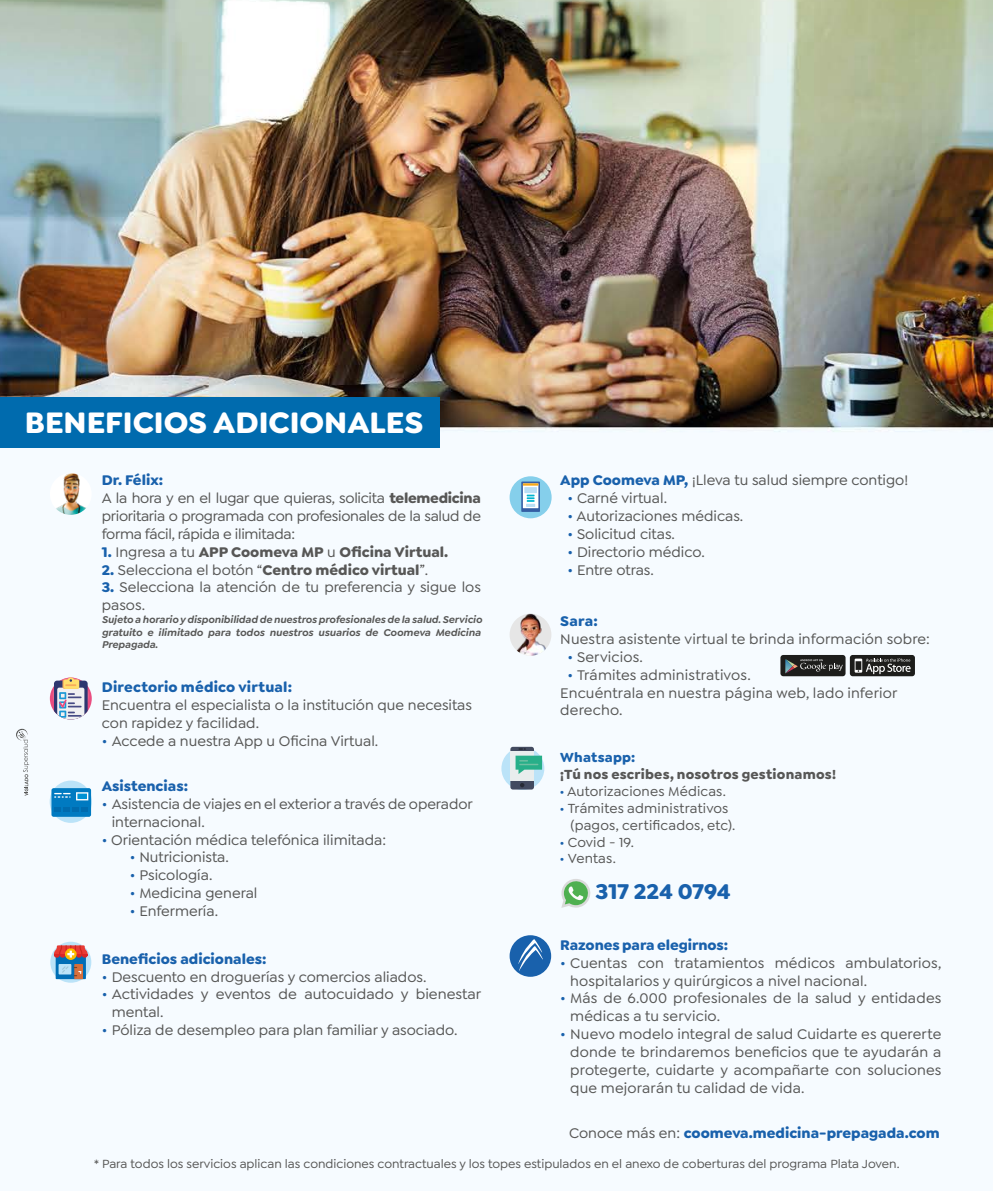
<style>
.page{position:relative;width:993px;height:1191px;background:#fff}
.page>*{position:absolute;margin:0;border:0;box-sizing:border-box;transform-origin:0 0}
.t1{font:700 31.5px "Goldplay";color:#fff}
.t2{font:700 22.75px "Goldplay";letter-spacing:-.005em;color:#1961ac}
.t3{font:500 14.88px/17.8px "Goldplay";color:#575756}
.t4{font:500 14.88px/17.8px "Goldplay";letter-spacing:-.02em;color:#575756}
.t5{font:700 14.88px "Goldplay";color:#1961ac}
.t6{font:700 14.88px "Goldplay";color:#575756}
.t7{font:500 14px/16.8px "Goldplay";letter-spacing:.01em;color:#575756}
.t8{font:700 14px "Goldplay";letter-spacing:.015em;color:#575756}
.t9{font:700 14px "Goldplay";letter-spacing:.015em;color:#1961ac}
.t10{font:500 12.6px "Goldplay";color:#575756}
.t11{font:italic 600 10.5px/12.6px "Goldplay";color:#575756}
.s1{font-weight:700;color:#1961ac}
.s2{font-weight:700}
.s3{color:#1961ac}
.s4{font-weight:500}
.s5{font-family:"Myriad Pro";font-weight:400;color:#1961ac}
.s6{font-weight:500;color:#575756}
</style>
<div class="page">
<img style="left:0;top:0;width:993px;height:983px">
<svg style="left:16px;top:728px;width:13px;height:67px"></svg>
<div style="left:50px;top:780px;width:42px;height:43px;background:#bbe3f8;border-radius:50%"></div>
<div style="left:51px;top:788px;width:40px;height:29px;background:#007ac1;border-radius:2px"></div>
<svg style="left:54px;top:792px;width:34px;height:8px"></svg>
<svg style="left:55px;top:808px;width:33px;height:4px"></svg>
<svg style="left:50px;top:941px;width:41px;height:41px"></svg>
<svg style="left:54px;top:945px;width:34px;height:34px"></svg>
<svg style="left:50px;top:677px;width:42px;height:42px"></svg>
<img style="left:50px;top:473px;width:42px;height:42px">
<div style="left:509px;top:476px;width:42px;height:42px;background:#85cfeb;border-radius:50%"></div>
<svg style="left:521px;top:481px;width:19px;height:31px"></svg>
<svg style="left:523px;top:483px;width:15px;height:25px"></svg>
<svg style="left:523px;top:483px;width:15px;height:2px"></svg>
<div style="left:524px;top:487px;width:13px;height:6px;background:#b9def5"></div>
<svg style="left:526px;top:494px;width:9px;height:13px"></svg>
<div style="left:850px;top:655px;width:65px;height:21px;background:#1d1d1b;border-radius:3px"></div>
<svg style="left:854px;top:658px;width:56px;height:16px"></svg>
<div style="left:780px;top:655px;width:65px;height:21px;background:#1d1d1b;border-radius:3px"></div>
<svg style="left:785px;top:659px;width:57px;height:14px"></svg>
<div style="left:0;top:397px;width:439px;height:51px;background:#006bae"></div>
<div style="left:509px;top:935px;width:42px;height:41px;background:#1961ac;border-radius:50%"></div>
<svg style="left:518px;top:939px;width:25px;height:31px"></svg>
<svg style="left:509px;top:613px;width:42px;height:42px"></svg>
<img style="left:510px;top:613px;width:40px;height:42px">
<div style="left:501px;top:747px;width:43px;height:43px;background:#bbe3f8;border-radius:50%"></div>
<svg style="left:510px;top:747px;width:24px;height:42px"></svg>
<div style="left:510px;top:751px;width:24px;height:29px;background:#e8eded"></div>
<svg style="left:520px;top:783px;width:4px;height:4px"></svg>
<svg style="left:515px;top:755px;width:27px;height:19px"></svg>
<svg style="left:558px;top:877px;width:37px;height:31px"></svg>
<h1 class="t1" style="left:25px;top:402px;width:400px">BENEFICIOS ADICIONALES</h1>
<p class="t4" style="left:102px;top:471px;width:381px"><span class="s1">Dr. Félix:<br></span>A la hora y en el lugar que quieras, solicita <span class="s2">telemedicina </span>prioritaria o programada con profesionales de la salud de forma fácil, rápida e ilimitada:</p>
<p class="t6" style="left:102px;top:542px;width:348px"><span class="s3">1.</span> <span class="s4">Ingresa a tu</span> APP Coomeva MP <span class="s4">u</span> Oficina Virtual .</p>
<p class="t3" style="left:102px;top:561px;width:328px"><span class="s1">2.</span> Selecciona el botón “<span class="s2">Centro médico virtual</span>” .</p>
<p class="t3" style="left:102px;top:578px;width:380px"><span class="s1">3.</span> Selecciona la atención de tu preferencia y sigue los pasos.</p>
<p class="t11" style="left:102px;top:613px;width:382px">Sujeto a horario y disponibilidad de nuestros profesionales de la salud. Servicio gratuito e ilimitado para todos nuestros usuarios de Coomeva Medicina<br>Prepagada.</p>
<p class="t5" style="left:102px;top:678px;width:192px">Directorio médico virtual:</p>
<p class="t3" style="left:102px;top:696px;width:372px">Encuentra el especialista o la institución que necesitas con rapidez y facilidad.</p>
<p class="t3" style="left:102px;top:732px;width:278px"><span class="s3">•</span> Accede a nuestra App u Oficina Virtual.</p>
<p class="t5" style="left:102px;top:776px;width:88px">Asistencias:</p>
<p class="t3" style="left:112px;top:795px;width:362px;text-indent:-10px"><span class="s3">•</span> Asistencia de viajes en el exterior a través de operador internacional.</p>
<p class="t3" style="left:102px;top:830px;width:286px"><span class="s3">•</span> Orientación médica telefónica ilimitada:</p>
<p class="t3" style="left:130px;top:848px;width:100px"><span class="s3">•</span> Nutricionista.</p>
<p class="t3" style="left:130px;top:866px;width:84px"><span class="s3">•</span> Psicología.</p>
<p class="t3" style="left:130px;top:884px;width:129px"><span class="s3">•</span> Medicina general</p>
<p class="t3" style="left:130px;top:902px;width:90px"><span class="s3">•</span> Enfermería.</p>
<p class="t5" style="left:102px;top:949px;width:166px">Beneficios adicionales:</p>
<p class="t3" style="left:102px;top:967px;width:326px"><span class="s3">•</span> Descuento en droguerías y comercios aliados.</p>
<p class="t3" style="left:112px;top:985px;width:371px;text-indent:-10px"><span class="s3">•</span> Actividades y eventos de autocuidado y bienestar mental.</p>
<p class="t3" style="left:102px;top:1021px;width:357px"><span class="s3">•</span> Póliza de desempleo para plan familiar y asociado.</p>
<p class="t3" style="left:560px;top:471px;width:349px"><span class="s1">App Coomeva MP,</span> ¡Lleva tu salud siempre contigo!</p>
<p class="t3" style="left:567px;top:489px;width:101px"><span class="s3">•</span> Carné virtual.</p>
<p class="t3" style="left:567px;top:507px;width:177px"><span class="s3">•</span> Autorizaciones médicas.</p>
<p class="t3" style="left:567px;top:525px;width:109px"><span class="s3">•</span> Solicitud citas.</p>
<p class="t3" style="left:567px;top:543px;width:139px"><span class="s3">•</span> Directorio médico.</p>
<p class="t3" style="left:567px;top:561px;width:88px"><span class="s3">•</span> Entre otras.</p>
<p class="t5" style="left:560px;top:611px;width:39px">Sara:</p>
<p class="t3" style="left:560px;top:630px;width:371px">Nuestra asistente virtual te brinda información sobre:</p>
<p class="t3" style="left:567px;top:648px;width:77px"><span class="s3">•</span> Servicios.</p>
<p class="t3" style="left:560px;top:666px;width:339px;text-indent:7px"><span class="s3">•</span> Trámites administrativos.<br>Encuéntrala en nuestra página web, lado inferior derecho.</p>
<p class="t9" style="left:560px;top:748px;width:77px">Whatsapp:</p>
<p class="t8" style="left:560px;top:765px;width:277px">¡Tú nos escribes, nosotros gestionamos!</p>
<p class="t7" style="left:560px;top:783px;width:167px"><span class="s5">•</span> Autorizaciones Médicas.</p>
<p class="t7" style="left:570px;top:800px;width:166px;text-indent:-10px"><span class="s5">•</span> Trámites administrativos (pagos, certificados, etc).</p>
<p class="t7" style="left:560px;top:833px;width:75px"><span class="s5">•</span> Covid - 19.</p>
<p class="t7" style="left:560px;top:850px;width:57px"><span class="s5">•</span> Ventas.</p>
<h2 class="t2" style="left:595px;top:876px;width:137px">317 224 0794</h2>
<p class="t5" style="left:560px;top:935px;width:169px">Razones para elegirnos:</p>
<p class="t3" style="left:570px;top:953px;width:373px;text-indent:-10px"><span class="s3">•</span> Cuentas con tratamientos médicos ambulatorios, hospitalarios y quirúrgicos a nivel nacional.</p>
<p class="t3" style="left:570px;top:989px;width:372px;text-indent:-10px"><span class="s3">•</span> Más de 6.000 profesionales de la salud y entidades médicas a tu servicio.</p>
<p class="t3" style="left:570px;top:1025px;width:373px;text-align:justify;text-indent:-10px"><span class="s3">•</span> Nuevo modelo integral de salud Cuidarte es quererte donde te brindaremos beneficios que te ayudarán a protegerte, cuidarte y acompañarte con soluciones que mejorarán tu calidad de vida.</p>
<p class="t5" style="left:569px;top:1123px;width:372px"><span class="s6">Conoce más en:</span> coomeva.medicina-prepagada.com</p>
<p class="t10" style="left:94px;top:1156px;width:807px">* Para todos los servicios aplican las condiciones contractuales y los topes estipulados en el anexo de coberturas del programa Plata Joven.</p>
</div>
